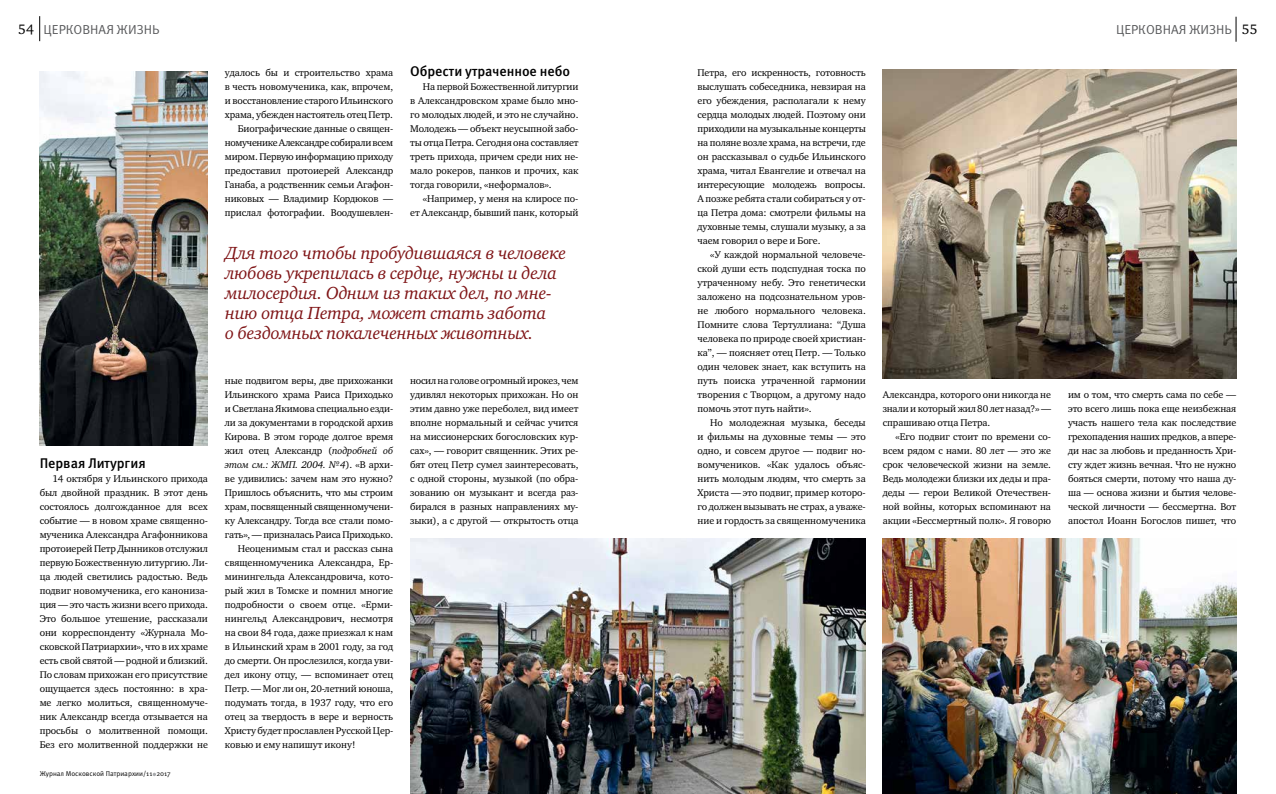
<style>
.page{position:relative;width:1276px;height:794px;background:#fff}
.page>*{position:absolute;margin:0;border:0;box-sizing:border-box;transform-origin:0 0}
.t1{font:italic 18px/20px "Charter ITC";letter-spacing:-.015em;color:#7f1416}
.t2{font:500 14px "Meta Pro";letter-spacing:-.005em;color:#000}
.t3{font:14px "Charter ITC";color:#000}
.t4{font:13px "Meta Pro";letter-spacing:-.005em;color:#58595b}
.t5{font:10px/14px "Charter ITC";letter-spacing:-.01em;color:#000;text-align:justify}
.t6{font:italic 10px "Charter ITC";letter-spacing:-.015em;color:#000}
.t7{font:7px "Meta Pro";color:#000}
.s1{font-style:italic}
.s2{font-style:normal}
</style>
<div class="page">
<svg style="left:39px;top:16px;width:1px;height:25px"></svg>
<svg style="left:1235px;top:17px;width:1px;height:25px"></svg>
<img style="left:40px;top:71px;width:168px;height:375px">
<img style="left:883px;top:538px;width:353px;height:256px">
<img style="left:883px;top:69px;width:353px;height:309px">
<img style="left:410px;top:538px;width:456px;height:256px">
<h2 class="t3" style="left:18px;top:20px;width:17px">54</h2>
<h2 class="t3" style="left:1242px;top:20px;width:17px">55</h2>
<h3 class="t4" style="left:44px;top:21px;width:117px">ЦЕРКОВНАЯ ЖИЗНЬ</h3>
<h3 class="t4" style="left:1116px;top:21px;width:117px">ЦЕРКОВНАЯ ЖИЗНЬ</h3>
<p class="t5" style="left:697px;top:65px;width:170px">Петра, его искренность, готовность выслушать собеседника, невзирая на его убеждения, располагали к нему сердца молодых людей. Поэтому они приходили на музыкальные концерты на поляне возле храма, на встречи, где он рассказывал о судьбе Ильинского храма, читал Евангелие и отвечал на интересующие молодежь вопросы.<br>А позже ребята стали собираться у от&shy;ца Петра дома: смотрели фильмы на духовные темы, слушали музыку, а за чаем говорил о вере и Боге.</p>
<p class="t5" style="left:697px;top:247px;width:170px;text-indent:13px">«У каждой нормальной человече&shy;ской души есть подспудная тоска по утраченному небу. Это генетически заложено на подсознательном уров&shy;не любого нормального человека.<br>Помните слова Тертуллиана: “Душа человека по природе своей христиан&shy;ка”, — поясняет отец Петр. — Только один человек знает, как вступить на путь поиска утраченной гармонии творения с Творцом, а другому надо помочь этот путь найти».</p>
<p class="t5" style="left:697px;top:415px;width:170px;text-indent:13px">Но молодежная музыка, беседы и фильмы на духовные темы — это одно, и совсем другое — подвиг но&shy;вомучеников. «Как удалось объяс&shy;нить молодым людям, что смерть за Христа — это подвиг, пример которо&shy;го должен вызывать не страх, а уваже&shy;ние и гордость за священномученика</p>
<h2 class="t2" style="left:410px;top:62px;width:161px">Обрести утраченное небо</h2>
<p class="t5" style="left:410px;top:79px;width:170px;text-indent:13px">На первой Божественной литургии в Александровском храме было мно&shy;го молодых людей, и это не случайно.<br>Молодежь — объект неусыпной забо&shy;ты отца Петра. Cегодня она составляет треть прихода, причем среди них не&shy;мало рокеров, панков и прочих, как тогда говорили, «неформалов».</p>
<p class="t5" style="left:410px;top:191px;width:170px;text-align:right">«Например, у меня на клиросе по-<br>ет Александр, бывший панк, который</p>
<p class="t5" style="left:225px;top:65px;width:170px;text-align:right">удалось бы и cтроительство храма в честь новомученика, как, впрочем, и восстановление старого Ильинского храма, убежден настоятель отец Петр.<br>Биографические данные о священ&shy;номученике Александре собирали всем миром. Первую информацию приходу предоставил протоиерей Александр Ганаба, а родственник семьи Агафон&shy;никовых — Владимир Кордюков — прислал фотографии. Воодушевлен-</p>
<h1 class="t1" style="left:225px;top:243px;width:342px">Для того чтобы пробудившаяся в человеке любовь укрепилась в сердце, нужны и дела милосердия. Одним из таких дел, по мне&shy;нию отца Петра, может стать забота<br>о бездомных покалеченных животных.</h1>
<p class="t5" style="left:410px;top:373px;width:170px">носил на голове огромный ирокез, чем удивлял некоторых прихожан. Но он этим давно уже переболел, вид имеет вполне нормальный и сейчас учится на миссионерских богословских кур&shy;сах», — говорит священник. Этих ре&shy;бят отец Петр сумел заинтересовать, с одной стороны, музыкой (по обра&shy;зованию он музыкант и всегда раз&shy;бирался в разных направлениях му&shy;зыки), а с другой — открытость отца</p>
<p class="t5" style="left:225px;top:373px;width:170px">ные подвигом веры, две прихожанки</p>
<p class="t5" style="left:225px;top:387px;width:170px">Ильинского храма Раиса Приходько</p>
<p class="t5" style="left:225px;top:401px;width:170px">и Светлана Якимова специально езди-</p>
<p class="t5" style="left:225px;top:415px;width:170px">ли за документами в городской архив</p>
<p class="t5" style="left:225px;top:429px;width:170px">Кирова. В этом городе долгое время</p>
<p class="t5" style="left:225px;top:443px;width:170px">жил отец Александр (<span class="s1">подробней об</span></p>
<p class="t6" style="left:225px;top:458px;width:170px">этом см.: ЖМП. 2004. №4<span class="s2">). «В архи-</span></p>
<p class="t5" style="left:225px;top:471px;width:170px">ве удивились: зачем нам это нужно?</p>
<p class="t5" style="left:225px;top:485px;width:170px">Пришлось объяснить, что мы строим</p>
<p class="t5" style="left:225px;top:499px;width:170px">храм, посвященный священномучени-</p>
<p class="t5" style="left:225px;top:513px;width:170px">ку Александру. Тогда все стали помо-</p>
<p class="t5" style="left:225px;top:527px;width:170px">гать», — призналась Раиса Приходько.</p>
<p class="t5" style="left:238px;top:541px;width:157px">Неоценимым стал и рассказ сына</p>
<p class="t5" style="left:225px;top:555px;width:170px">священномученика Александра, Ер-</p>
<p class="t5" style="left:225px;top:569px;width:170px">минингельда Александровича, кото-</p>
<p class="t5" style="left:225px;top:583px;width:170px">рый жил в Томске и помнил многие</p>
<p class="t5" style="left:225px;top:597px;width:170px">подробности о своем отце. «Ерми-</p>
<p class="t5" style="left:225px;top:611px;width:170px">нингельд Александрович, несмотря</p>
<p class="t5" style="left:225px;top:625px;width:170px">на свои 84 года, даже приезжал к нам</p>
<p class="t5" style="left:225px;top:639px;width:170px">в Ильинский храм в 2001 году, за год</p>
<p class="t5" style="left:225px;top:653px;width:170px">до смерти. Он прослезился, когда уви-</p>
<p class="t5" style="left:225px;top:667px;width:170px">дел икону отцу, — вспоминает отец</p>
<p class="t5" style="left:225px;top:681px;width:170px">Петр. — Мог ли он, 20-летний юноша,</p>
<p class="t5" style="left:225px;top:695px;width:170px">подумать тогда, в 1937 году, что его</p>
<p class="t5" style="left:225px;top:709px;width:170px">отец за твердость в вере и верность</p>
<p class="t5" style="left:225px;top:723px;width:170px">Христу будет прославлен Русской Цер-</p>
<p class="t5" style="left:225px;top:737px;width:132px">ковью и ему напишут икону!</p>
<p class="t5" style="left:1068px;top:387px;width:170px">им о том, что смерть сама по себе — это всего лишь пока еще неизбежная участь нашего тела как последствие грехопадения наших предков, а впере&shy;ди нас за любовь и преданность Хри&shy;сту ждет жизнь вечная. Что не нужно бояться смерти, потому что наша ду&shy;ша — основа жизни и бытия челове&shy;ческой личности — бессмертна. Вот апостол Иоанн Богослов пишет, что</p>
<p class="t5" style="left:883px;top:387px;width:170px">Александра, которого они никогда не знали и который жил 80 лет назад?» — спрашиваю отца Петра.</p>
<p class="t5" style="left:883px;top:429px;width:170px;text-indent:13px">«Его подвиг стоит по времени со&shy;всем рядом с нами. 80 лет — это же срок человеческой жизни на земле.<br>Ведь молодежи близки их деды и пра&shy;деды — герои Великой Отечествен&shy;ной войны, которых вспоминают на акции «Бессмертный полк». Я говорю</p>
<h2 class="t2" style="left:40px;top:454px;width:107px">Первая Литургия</h2>
<p class="t5" style="left:40px;top:471px;width:170px;text-indent:13px">14 октября у Ильинского прихода был двойной праздник. В этот день состоялось долгожданное для всех событие — в новом храме священно&shy;мученика Александра Агафонникова протоиерей Петр Дынников отслужил первую Божественную литургию. Ли&shy;ца людей светились радостью. Ведь подвиг новомученика, его канониза&shy;ция — это часть жизни всего прихода.<br>Это большое утешение, рассказали они корреспонденту «Журнала Мо&shy;сковской Патриархии», что в их храме есть свой святой — родной и близкий.<br>По словам прихожан его присутствие ощущается здесь постоянно: в хра&shy;ме легко молиться, священномуче&shy;ник Александр всегда отзывается на просьбы о молитвенной помощи.<br>Без его молитвенной поддержки не</p>
<p class="t7" style="left:40px;top:769px;width:133px">Журнал Московской Патриархии/11 2017</p>
</div>
